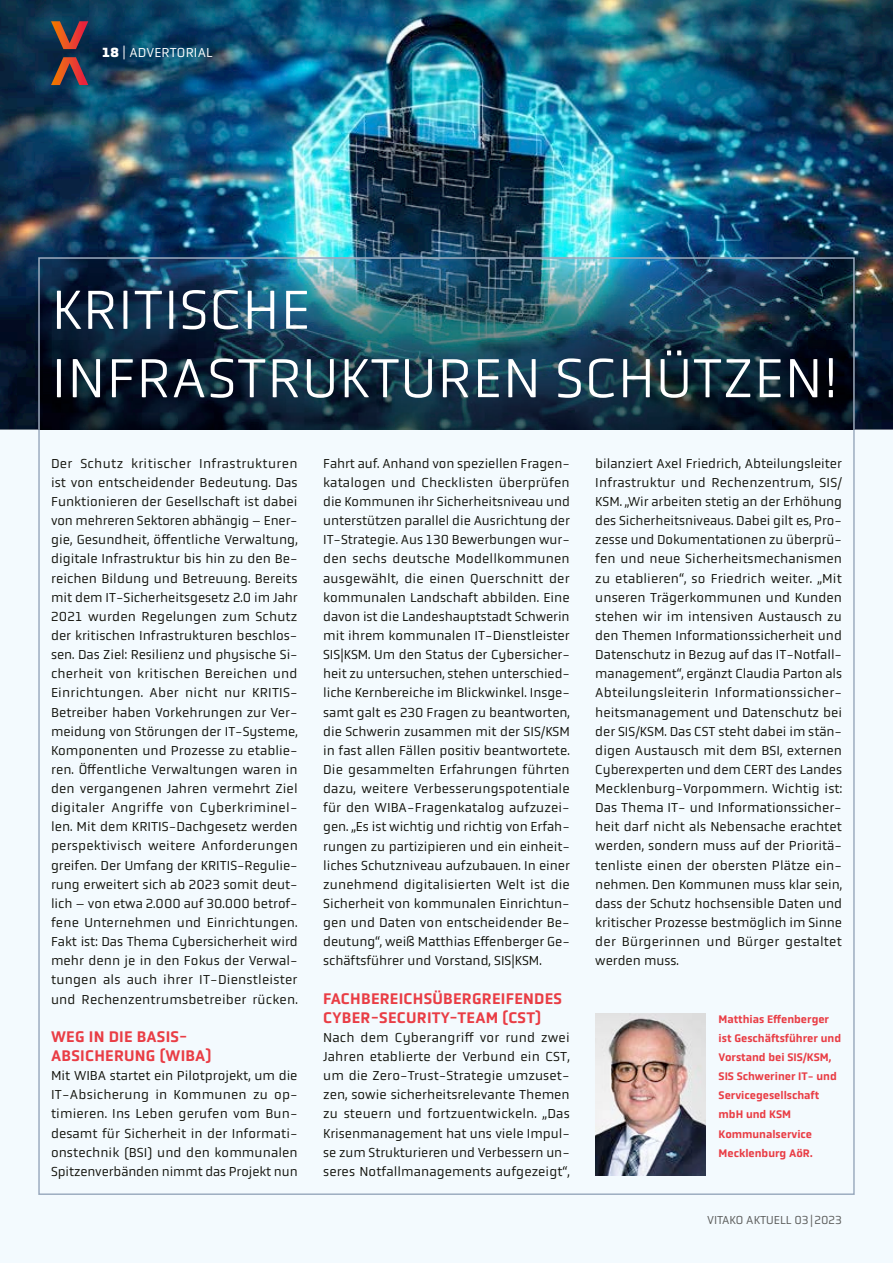
<style>
.page{position:relative;width:893px;height:1263px;background:#f3fafe}
.page>*{position:absolute;margin:0;border:0;box-sizing:border-box;transform-origin:0 0}
.t1{font:300 57px/68.4px "Obvia";letter-spacing:.015em;color:#fff}
.t2{font:500 15.75px/19.2px "Obvia";letter-spacing:.015em;color:#e93d45}
.t3{font:13.5px/19.2px "Obvia";letter-spacing:.005em;color:#12120b;text-align:justify}
.t4{font:13.5px "Obvia";letter-spacing:.015em;color:#fff}
.t5{font:12px "Obvia";color:#5a5b5a}
.t6{font:500 11.25px/19.2px "Obvia";color:#e93d45}
.s1{font-weight:900}
</style>
<div class="page">
<img style="left:0;top:0;width:893px;height:429px">
<img style="left:41px;top:260px;width:811px;height:169px">
<img style="left:595px;top:1013px;width:111px;height:163px">
<svg style="left:51px;top:21px;width:37px;height:28px"></svg>
<svg style="left:51px;top:57px;width:37px;height:28px"></svg>
<p class="t4" style="left:102px;top:45px;width:112px"><span class="s1">18</span> | ADVERTORIAL</p>
<h1 class="t1" style="left:51px;top:276px;width:788px">KRITISCHE<br>INFRASTRUKTUREN SCHÜTZEN!</h1>
<p class="t3" style="left:51px;top:454px;width:248px">Der Schutz kritischer Infrastrukturen ist von entscheidender Bedeutung. Das Funktionieren der Gesellschaft ist dabei von mehreren Sektoren abhängig – Ener&shy;gie, Gesundheit, öffentliche Verwaltung, digitale Infrastruktur bis hin zu den Be&shy;reichen Bildung und Betreuung. Bereits mit dem IT-Sicherheitsgesetz 2.0 im Jahr 2021 wurden Regelungen zum Schutz der kritischen Infrastrukturen beschlos&shy;sen. Das Ziel: Resilienz und physische Si&shy;cherheit von kritischen Bereichen und Einrichtungen. Aber nicht nur KRITIS-Betreiber haben Vorkehrungen zur Ver&shy;meidung von Störungen der IT-Systeme, Komponenten und Prozesse zu etablie&shy;ren. Öffentliche Verwaltungen waren in den vergangenen Jahren vermehrt Ziel digitaler Angriffe von Cyberkriminel&shy;len. Mit dem KRITIS-Dachgesetz werden perspektivisch weitere Anforderungen greifen. Der Umfang der KRITIS-Regulie&shy;rung erweitert sich ab 2023 somit deut&shy;lich – von etwa 2.000 auf 30.000 betrof&shy;fene Unternehmen und Einrichtungen.<br>Fakt ist: Das Thema Cybersicherheit wird mehr denn je in den Fokus der Verwal&shy;tungen als auch ihrer IT-Dienstleister und Rechenzentrumsbetreiber rücken.</p>
<p class="t2" style="left:51px;top:1027px;width:162px">WEG IN DIE BASIS-<br>ABSICHERUNG (WIBA)</p>
<p class="t3" style="left:51px;top:1066px;width:248px">Mit WIBA startet ein Pilotprojekt, um die IT-Absicherung in Kommunen zu op&shy;timieren. Ins Leben gerufen vom Bun&shy;desamt für Sicherheit in der Informati&shy;onstechnik (BSI) und den kommunalen Spitzenverbänden nimmt das Projekt nun</p>
<p class="t3" style="left:323px;top:454px;width:248px">Fahrt auf. Anhand von speziellen Fragen&shy;katalogen und Checklisten überprüfen die Kommunen ihr Sicherheitsniveau und unterstützen parallel die Ausrichtung der IT-Strategie. Aus 130 Bewerbungen wur&shy;den sechs deutsche Modellkommunen ausgewählt, die einen Querschnitt der kommunalen Landschaft abbilden. Eine davon ist die Landeshauptstadt Schwerin mit ihrem kommunalen IT-Dienstleister SIS|KSM. Um den Status der Cybersicher&shy;heit zu untersuchen, stehen unterschied&shy;liche Kernbereiche im Blickwinkel. Insge&shy;samt galt es 230 Fragen zu beantworten, die Schwerin zusammen mit der SIS/KSM in fast allen Fällen positiv beantwortete.<br>Die gesammelten Erfahrungen führten dazu, weitere Verbesserungspotentiale für den WIBA-Fragenkatalog aufzuzei&shy;gen. „Es ist wichtig und richtig von Erfah&shy;rungen zu partizipieren und ein einheit&shy;liches Schutzniveau aufzubauen. In einer zunehmend digitalisierten Welt ist die Sicherheit von kommunalen Einrichtun&shy;gen und Daten von entscheidender Be&shy;deutung“, weiß Matthias Effenberger Ge&shy;schäftsführer und Vorstand, SIS|KSM.</p>
<p class="t2" style="left:323px;top:989px;width:240px">FACHBEREICHSÜBERGREIFENDES<br>CYBER-SECURITY-TEAM (CST)</p>
<p class="t3" style="left:323px;top:1028px;width:248px">Nach dem Cyberangriff vor rund zwei Jahren etablierte der Verbund ein CST, um die Zero-Trust-Strategie umzuset&shy;zen, sowie sicherheitsrelevante Themen zu steuern und fortzuentwickeln. „Das Krisenmanagement hat uns viele Impul&shy;se zum Strukturieren und Verbessern un&shy;seres Notfallmanagements aufgezeigt“,</p>
<p class="t3" style="left:595px;top:454px;width:248px">bilanziert Axel Friedrich, Abteilungsleiter Infrastruktur und Rechenzentrum, SIS/ KSM. „Wir arbeiten stetig an der Erhöhung des Sicherheitsniveaus. Dabei gilt es, Pro&shy;zesse und Dokumentationen zu überprü&shy;fen und neue Sicherheitsmechanismen zu etablieren“, so Friedrich weiter. „Mit unseren Trägerkommunen und Kunden stehen wir im intensiven Austausch zu den Themen Informationssicherheit und Datenschutz in Bezug auf das IT-Notfall&shy;management“, ergänzt Claudia Parton als Abteilungsleiterin Informationssicher&shy;heitsmanagement und Datenschutz bei der SIS/KSM. Das CST steht dabei im stän&shy;digen Austausch mit dem BSI, externen Cyberexperten und dem CERT des Landes Mecklenburg-Vorpommern. Wichtig ist:<br>Das Thema IT- und Informationssicher&shy;heit darf nicht als Nebensache erachtet werden, sondern muss auf der Prioritä&shy;tenliste einen der obersten Plätze ein&shy;nehmen. Den Kommunen muss klar sein, dass der Schutz hochsensible Daten und kritischer Prozesse bestmöglich im Sinne der Bürgerinnen und Bürger gestaltet werden muss.</p>
<p class="t6" style="left:719px;top:1009px;width:124px">Matthias Effenberger ist Geschäftsführer und<br>Vorstand bei SIS/KSM,<br>SIS Schweriner IT- und<br>Servicegesellschaft mbH und KSM<br>Kommunalservice<br>Mecklenburg AöR.</p>
<p class="t5" style="left:707px;top:1213px;width:136px">VITAKO AKTUELL 03|2023</p>
</div>
